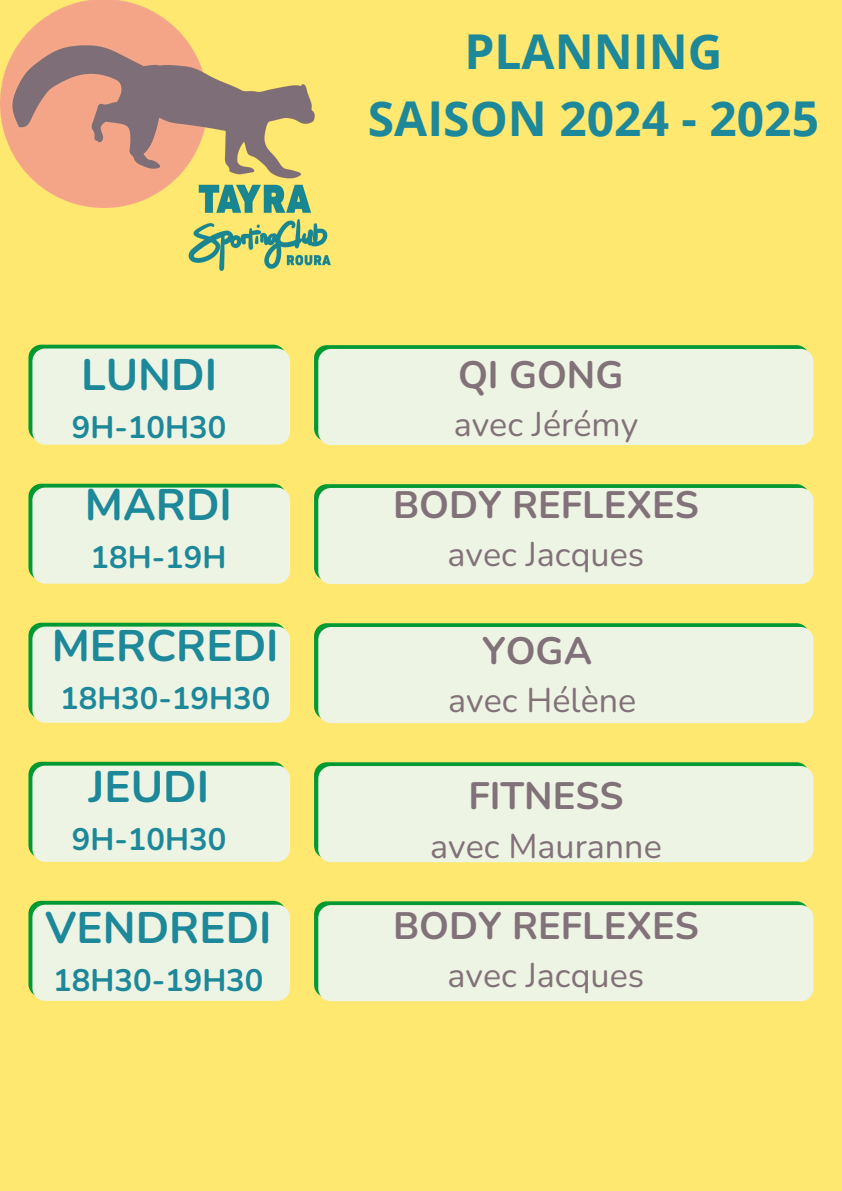
<style>
.page{position:relative;width:842px;height:1191px;background:#fff}
.page>*{position:absolute;margin:0;border:0;box-sizing:border-box;transform-origin:0 0}
.t1{font:700 48px/66.8px "Open Sans";color:#1d8899;text-align:center}
.t2{font:700 44px "Nunito";color:#1d8899}
.t3{font:700 38.1px "Nunito";color:#817178}
.t4{font:34.1px "Nunito";color:#817178}
.t5{font:700 31px "Nunito";color:#1d8899}
</style>
<div class="page">
<div style="left:0;top:0;width:842px;height:1190px;background:#ffe870"></div>
<img style="left:0;top:0;width:331px;height:270px">
<div style="left:314px;top:345px;width:495px;height:96px;background:linear-gradient(to right,#093,#029a34);border-radius:13px"></div>
<div style="left:318px;top:349px;width:495px;height:96px;background:#eef4e4;border-radius:13px"></div>
<svg style="left:28px;top:344px;width:256px;height:97px"></svg>
<div style="left:32px;top:348px;width:258px;height:96px;background:#eef4e4;border-radius:13px"></div>
<div style="left:314px;top:484px;width:495px;height:96px;background:#093;border-radius:13px"></div>
<div style="left:318px;top:488px;width:495px;height:96px;background:#eef4e4;border-radius:13px"></div>
<svg style="left:28px;top:483px;width:256px;height:95px"></svg>
<div style="left:32px;top:487px;width:258px;height:96px;background:#eef4e4;border-radius:13px"></div>
<div style="left:314px;top:623px;width:495px;height:96px;background:#093;border-radius:13px"></div>
<div style="left:318px;top:627px;width:495px;height:96px;background:#eef4e4;border-radius:13px"></div>
<svg style="left:28px;top:622px;width:256px;height:96px"></svg>
<div style="left:32px;top:626px;width:258px;height:96px;background:#eef4e4;border-radius:13px"></div>
<div style="left:314px;top:762px;width:495px;height:96px;background:#093;border-radius:13px"></div>
<div style="left:318px;top:766px;width:495px;height:96px;background:#eef4e4;border-radius:13px"></div>
<svg style="left:28px;top:761px;width:256px;height:96px"></svg>
<div style="left:32px;top:765px;width:258px;height:96px;background:#eef4e4;border-radius:13px"></div>
<div style="left:314px;top:901px;width:495px;height:96px;background:#093;border-radius:13px"></div>
<div style="left:318px;top:905px;width:495px;height:96px;background:#eef4e4;border-radius:13px"></div>
<svg style="left:28px;top:900px;width:256px;height:96px"></svg>
<div style="left:32px;top:904px;width:258px;height:96px;background:#eef4e4;border-radius:13px"></div>
<p class="t2" style="left:81px;top:344px;width:138px">LUNDI</p>
<p class="t5" style="left:72px;top:405px;width:156px">9H-10H30</p>
<p class="t2" style="left:85px;top:473px;width:149px">MARDI</p>
<p class="t5" style="left:91px;top:535px;width:137px">18H-19H</p>
<p class="t2" style="left:52px;top:615px;width:228px">MERCREDI</p>
<p class="t5" style="left:60px;top:676px;width:212px">18H30-19H30</p>
<p class="t2" style="left:89px;top:756px;width:122px">JEUDI</p>
<p class="t5" style="left:72px;top:817px;width:156px">9H-10H30</p>
<p class="t2" style="left:45px;top:897px;width:228px">VENDREDI</p>
<p class="t5" style="left:53px;top:958px;width:212px">18H30-19H30</p>
<h1 class="t1" style="left:368px;top:17px;width:453px">PLANNING<br>SAISON 2024 - 2025</h1>
<p class="t3" style="left:458px;top:348px;width:167px">QI GONG</p>
<p class="t4" style="left:454px;top:400px;width:186px">avec Jérémy</p>
<p class="t3" style="left:393px;top:478px;width:307px">BODY REFLEXES</p>
<p class="t4" style="left:448px;top:530px;width:198px">avec Jacques</p>
<p class="t3" style="left:482px;top:624px;width:111px">YOGA</p>
<p class="t4" style="left:448px;top:676px;width:190px">avec Hélène</p>
<p class="t3" style="left:468px;top:769px;width:157px">FITNESS</p>
<p class="t4" style="left:430px;top:822px;width:233px">avec Mauranne</p>
<p class="t3" style="left:393px;top:899px;width:307px">BODY REFLEXES</p>
<p class="t4" style="left:448px;top:951px;width:198px">avec Jacques</p>
</div>
